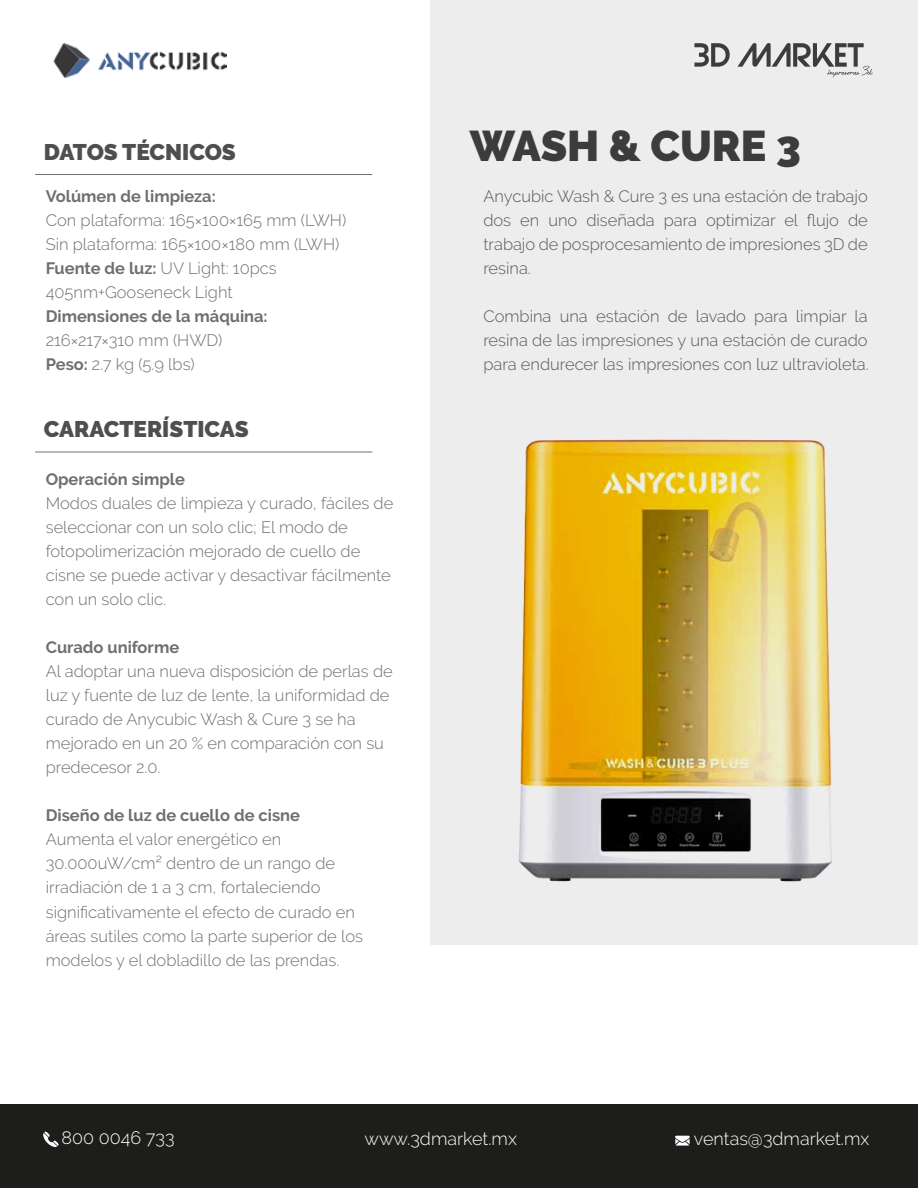
<style>
.page{position:relative;width:918px;height:1188px;background:#fff}
.page>*{position:absolute;margin:0;border:0;box-sizing:border-box;transform-origin:0 0}
.t1{font:900 42.9px "Raleway";color:#3c3c3b}
.t2{font:900 22.5px "Raleway";color:#4f4f4f}
.t3{font:300 18px "Raleway";color:#fff}
.t4{font:300 16.5px/24px "Raleway";color:#706f6f}
.t5{font:300 16.5px/24px "Raleway";color:#575756;text-align:justify}
.t6{font:700 16.5px "Raleway";color:#706f6f}
.s1{font-weight:700}
</style>
<div class="page">
<img style="left:53px;top:43px;width:174px;height:35px">
<div style="left:431px;top:0;width:487px;height:945px;background:#ededed"></div>
<div style="left:0;top:1105px;width:918px;height:83px;background:#1d1d1b"></div>
<svg style="left:43px;top:1131px;width:16px;height:16px"></svg>
<svg style="left:675px;top:1136px;width:15px;height:10px"></svg>
<svg style="left:694px;top:43px;width:36px;height:24px"></svg>
<svg style="left:738px;top:43px;width:135px;height:34px"></svg>
<hr style="left:35px;top:174px;width:337px;height:1px;background:#706f6f">
<hr style="left:35px;top:452px;width:337px;height:1px;background:#706f6f">
<img style="left:518px;top:439px;width:314px;height:443px">
<h2 class="t2" style="left:44px;top:139px;width:193px">DATOS TÉCNICOS</h2>
<p class="t6" style="left:46px;top:187px;width:172px">Volúmen de limpieza:</p>
<p class="t4" style="left:46px;top:208px;width:302px">Con plataforma: 165×100×165 mm (LWH)<br>Sin plataforma: 165×100×180 mm (LWH)<br><span class="s1">Fuente de luz:</span> UV Light: 10pcs<br>405nm+Gooseneck Light</p>
<p class="t6" style="left:46px;top:307px;width:224px">Dimensiones de la máquina:</p>
<p class="t4" style="left:46px;top:328px;width:178px">216×217×310 mm (HWD)<br><span class="s1">Peso:</span> 2.7 kg (5.9 lbs)</p>
<h2 class="t2" style="left:44px;top:416px;width:206px">CARACTERÍSTICAS</h2>
<p class="t6" style="left:46px;top:470px;width:141px">Operación simple</p>
<p class="t4" style="left:46px;top:492px;width:349px">Modos duales de limpieza y curado, fáciles de seleccionar con un solo clic; El modo de fotopolimerización mejorado de cuello de cisne se puede activar y desactivar fácilmente con un solo clic.</p>
<p class="t6" style="left:46px;top:638px;width:135px">Curado uniforme</p>
<p class="t4" style="left:46px;top:660px;width:349px">Al adoptar una nueva disposición de perlas de luz y fuente de luz de lente, la uniformidad de curado de Anycubic Wash &amp; Cure 3 se ha mejorado en un 20 % en comparación con su predecesor 2.0.</p>
<p class="t6" style="left:46px;top:806px;width:256px">Diseño de luz de cuello de cisne</p>
<p class="t4" style="left:46px;top:828px;width:319px">Aumenta el valor energético en 30.000uW/cm² dentro de un rango de irradiación de 1 a 3 cm, fortaleciendo significativamente el efecto de curado en áreas sutiles como la parte superior de los modelos y el dobladillo de las prendas.</p>
<h1 class="t1" style="left:470px;top:121px;width:333px">WASH &amp; CURE 3</h1>
<p class="t5" style="left:483px;top:184px;width:386px">Anycubic Wash &amp; Cure 3 es una estación de trabajo dos en uno diseñada para optimizar el flujo de trabajo de posprocesamiento de impresiones 3D de resina.</p>
<p class="t5" style="left:483px;top:304px;width:387px">Combina una estación de lavado para limpiar la resina de las impresiones y una estación de curado para endurecer las impresiones con luz ultravioleta.</p>
<p class="t3" style="left:62px;top:1128px;width:114px">800 0046 733</p>
<p class="t3" style="left:365px;top:1128px;width:154px">www.3dmarket.mx</p>
<p class="t3" style="left:694px;top:1129px;width:177px">ventas@3dmarket.mx</p>
</div>
